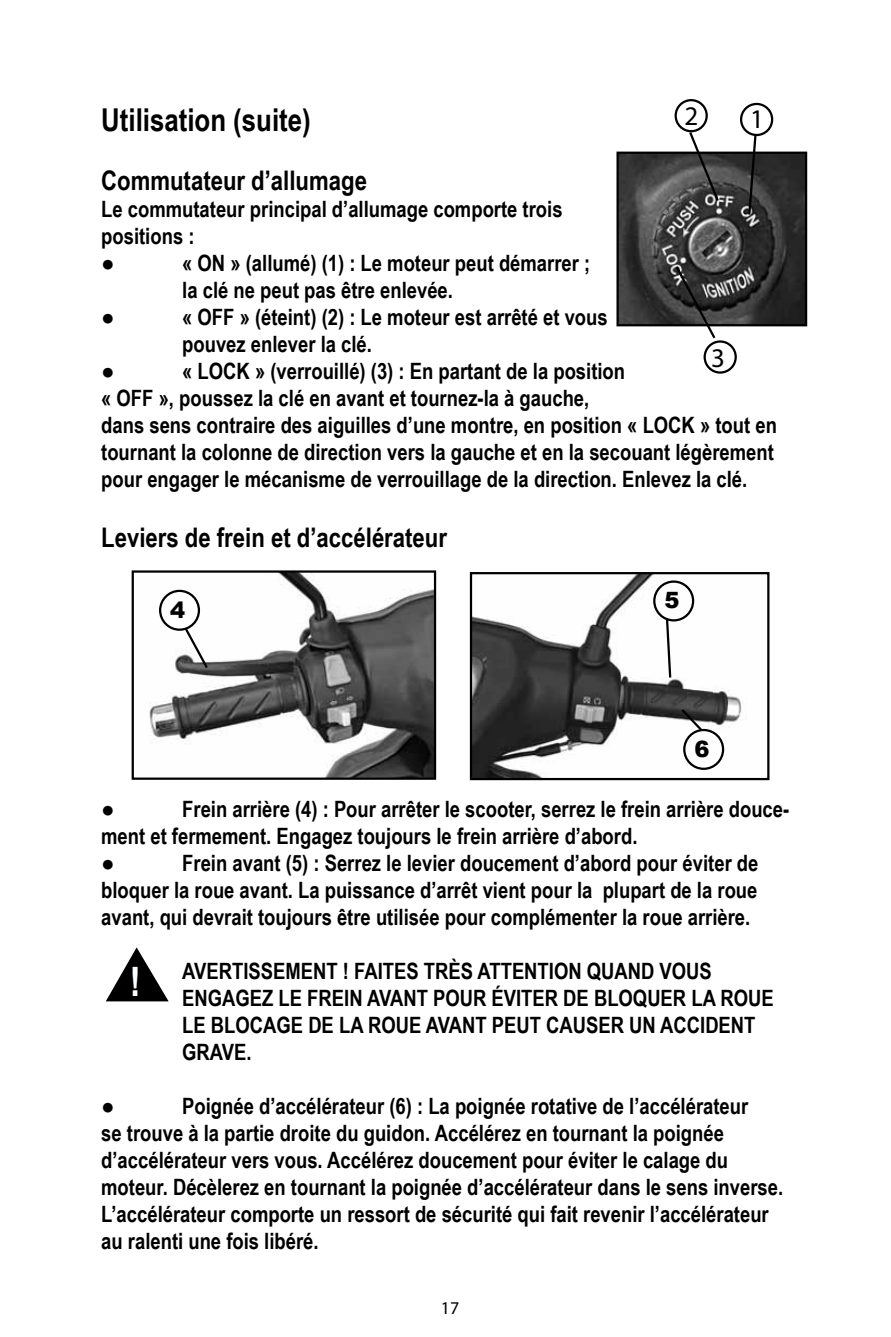
<style>
.page{position:relative;width:891px;height:1337px;background:#fff}
.page>*{position:absolute;margin:0;border:0;box-sizing:border-box;transform-origin:0 0}
.t1{font:700 40.5px "Arial Narrow";color:#fdfeff}
.t2{font:700 31.5px "Arial Narrow";color:#000}
.t3{font:700 27px "Arial Narrow";color:#000}
.t4{font:27px "Myriad Pro";color:#000}
.t5{font:700 22.5px/27px "Arial Narrow";color:#000}
.t6{font:900 22.5px "Arial";color:#000}
.t7{font:18px "Myriad Pro";color:#000}
</style>
<div class="page">
<img style="left:473px;top:575px;width:270px;height:202px">
<div style="left:470px;top:572px;width:300px;height:208px;border:2px solid #000"></div>
<div style="left:653px;top:580px;width:41px;height:41px;border:2px solid #000;border-radius:50%"></div>
<div style="left:683px;top:729px;width:41px;height:41px;border:2px solid #000;border-radius:50%"></div>
<svg style="left:665px;top:616px;width:8px;height:64px"></svg>
<svg style="left:679px;top:707px;width:25px;height:26px"></svg>
<svg style="left:105px;top:947px;width:64px;height:55px"></svg>
<img style="left:149px;top:573px;width:284px;height:204px">
<div style="left:132px;top:570px;width:304px;height:210px;border:2px solid #000"></div>
<div style="left:159px;top:590px;width:41px;height:41px;border:2px solid #000;border-radius:50%"></div>
<svg style="left:183px;top:626px;width:27px;height:44px"></svg>
<img style="left:619px;top:155px;width:185px;height:168px">
<div style="left:616px;top:152px;width:191px;height:174px;border:2px solid #000"></div>
<div style="left:704px;top:340px;width:33px;height:34px;border:2px solid #000;border-radius:50%"></div>
<div style="left:675px;top:99px;width:33px;height:33px;border:2px solid #000;border-radius:50%"></div>
<div style="left:740px;top:103px;width:33px;height:33px;border:2px solid #000;border-radius:50%"></div>
<svg style="left:747px;top:132px;width:11px;height:85px"></svg>
<svg style="left:687px;top:129px;width:34px;height:74px"></svg>
<svg style="left:674px;top:264px;width:43px;height:77px"></svg>
<h2 class="t2" style="left:101px;top:96px;width:211px">Utilisation (suite)</h2>
<p class="t3" style="left:101px;top:160px;width:267px">Commutateur d’allumage</p>
<p class="t5" style="left:101px;top:195px;width:463px">Le commutateur principal d’allumage comporte trois positions :<br>●</p>
<p class="t5" style="left:182px;top:249px;width:410px">« ON » (allumé) (1) : Le moteur peut démarrer ; la clé ne peut pas être enlevée.</p>
<p class="t4" style="left:685px;top:99px;width:15px">2</p>
<p class="t4" style="left:750px;top:102px;width:15px">1</p>
<p class="t5" style="left:101px;top:303px;width:15px">●</p>
<p class="t5" style="left:182px;top:303px;width:427px">« OFF » (éteint) (2) : Le moteur est arrêté et vous pouvez enlever la clé.</p>
<p class="t5" style="left:101px;top:357px;width:15px">●</p>
<p class="t4" style="left:711px;top:341px;width:15px">3</p>
<p class="t5" style="left:101px;top:357px;width:677px;text-indent:81px">« LOCK » (verrouillé) (3) : En partant de la position<br>« OFF », poussez la clé en avant et tournez-la à gauche,<br>dans sens contraire des aiguilles d’une montre, en position « LOCK » tout en tournant la colonne de direction vers la gauche et en la secouant légèrement pour engager le mécanisme de verrouillage de la direction. Enlevez la clé.</p>
<p class="t3" style="left:101px;top:517px;width:347px">Leviers de frein et d’accélérateur</p>
<p class="t6" style="left:170px;top:593px;width:17px">4</p>
<p class="t6" style="left:664px;top:584px;width:17px">5</p>
<p class="t6" style="left:694px;top:732px;width:17px">6</p>
<p class="t5" style="left:101px;top:794px;width:690px;text-indent:81px">Frein arrière (4) : Pour arrêter le scooter, serrez le frein arrière douce&shy;ment et fermement. Engagez toujours le frein arrière d’abord.<br>●</p>
<p class="t5" style="left:101px;top:794px;width:15px">●</p>
<p class="t5" style="left:101px;top:848px;width:659px;text-align:justify;text-indent:81px">Frein avant (5) : Serrez le levier doucement d’abord pour éviter de bloquer la roue avant. La puissance d’arrêt vient pour la plupart de la roue avant, qui devrait toujours être utilisée pour complémenter la roue arrière.</p>
<p class="t5" style="left:182px;top:956px;width:593px">AVERTISSEMENT ! FAITES TRÈS ATTENTION QUAND VOUS ENGAGEZ LE FREIN AVANT POUR ÉVITER DE BLOQUER LA ROUE LE BLOCAGE DE LA ROUE AVANT PEUT CAUSER UN ACCIDENT GRAVE.</p>
<h1 class="t1" style="left:130px;top:951px;width:13px">!</h1>
<p class="t5" style="left:101px;top:1091px;width:683px;text-indent:81px">Poignée d’accélérateur (6) : La poignée rotative de l’accélérateur<br>se trouve à la partie droite du guidon. Accélérez en tournant la poignée d’accélérateur vers vous. Accélérez doucement pour éviter le calage du moteur. Décèlerez en tournant la poignée d’accélérateur dans le sens inverse.<br>L’accélérateur comporte un ressort de sécurité qui fait revenir l’accélérateur au ralenti une fois libéré.</p>
<p class="t5" style="left:101px;top:1091px;width:15px">●</p>
<p class="t7" style="left:441px;top:1297px;width:20px">17</p>
</div>
